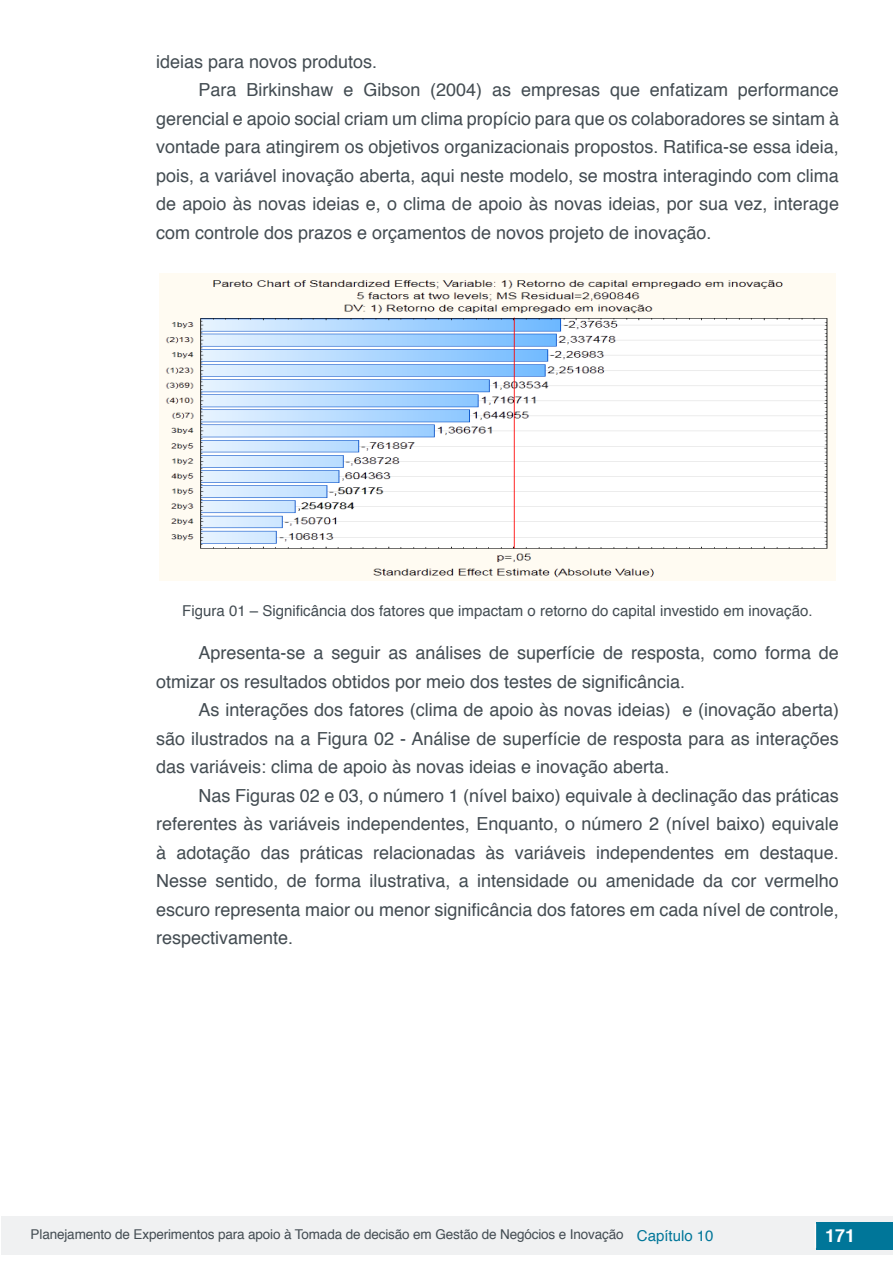
<style>
.page{position:relative;width:893px;height:1263px;background:#fff}
.page>*{position:absolute;margin:0;border:0;box-sizing:border-box;transform-origin:0 0}
.txt{font:18px/28.5px "Helvetica";color:#434c52;text-align:justify}
.t1{font:700 18px "Helvetica";color:#fff}
.info_tab_gra_imag{font:15px "Helvetica";color:#434c52}
.t2{font:13.5px "Helvetica";letter-spacing:-.01em;color:#434c52}
.s1{font-size:15px;color:#007699}
</style>
<div class="page">
<div style="left:1px;top:1216px;width:891px;height:38px;background:#f0f1f2"></div>
<div style="left:816px;top:1222px;width:77px;height:27px;background:#007699"></div>
<svg style="left:815px;top:1224px;width:1px;height:24px"></svg>
<img style="left:160px;top:274px;width:675px;height:307px">
<p class="txt" style="left:156px;top:47px;width:223px">ideias para novos produtos.</p>
<p class="txt" style="left:156px;top:76px;width:684px;text-indent:43px">Para Birkinshaw e Gibson (2004) as empresas que enfatizam performance gerencial e apoio social criam um clima propício para que os colaboradores se sintam à vontade para atingirem os objetivos organizacionais propostos. Ratifica-se essa ideia, pois, a variável inovação aberta, aqui neste modelo, se mostra interagindo com clima de apoio às novas ideias e, o clima de apoio às novas ideias, por sua vez, interage com controle dos prazos e orçamentos de novos projeto de inovação.</p>
<p class="info_tab_gra_imag" style="left:182px;top:599px;width:632px">Figura 01 – Significância dos fatores que impactam o retorno do capital investido em inovação.</p>
<p class="txt" style="left:156px;top:639px;width:684px;text-indent:43px">Apresenta-se a seguir as análises de superfície de resposta, como forma de otmizar os resultados obtidos por meio dos testes de significância.</p>
<p class="txt" style="left:156px;top:696px;width:684px;text-indent:43px">As interações dos fatores (clima de apoio às novas ideias) e (inovação aberta) são ilustrados na a Figura 02 - Análise de superfície de resposta para as interações das variáveis: clima de apoio às novas ideias e inovação aberta.</p>
<p class="txt" style="left:156px;top:782px;width:684px;text-indent:43px">Nas Figuras 02 e 03, o número 1 (nível baixo) equivale à declinação das práticas referentes às variáveis independentes, Enquanto, o número 2 (nível baixo) equivale à adotação das práticas relacionadas às variáveis independentes em destaque.<br>Nesse sentido, de forma ilustrativa, a intensidade ou amenidade da cor vermelho escuro representa maior ou menor significância dos fatores em cada nível de controle, respectivamente.</p>
<p class="t2" style="left:31px;top:1223px;width:684px">Planejamento de Experimentos para apoio à Tomada de decisão em Gestão de Negócios e Inovação <span class="s1">Capítulo 10</span></p>
<p class="t1" style="left:825px;top:1221px;width:32px">171</p>
</div>
